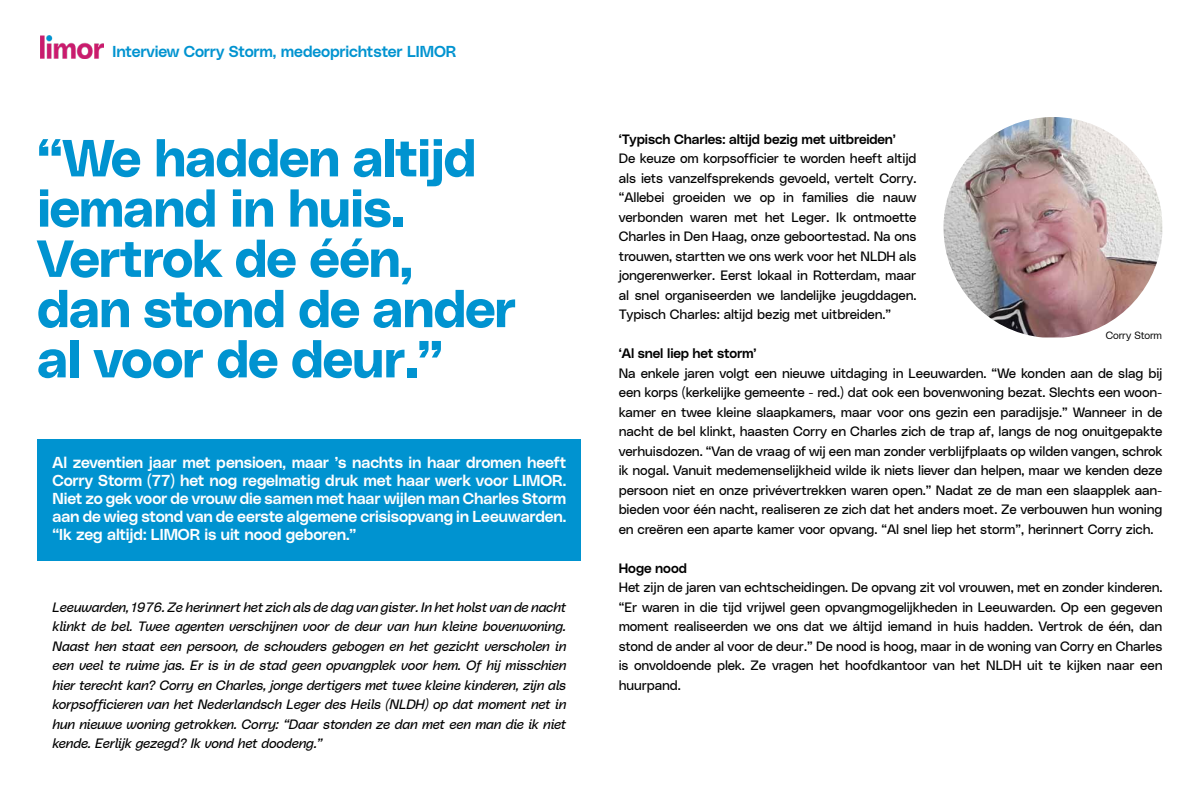
<style>
.page{position:relative;width:1200px;height:810px;background:#fff}
.page>*{position:absolute;margin:0;border:0;box-sizing:border-box;transform-origin:0 0}
.t1{font:51.75px/50.2px "Poly Sans Bulky";letter-spacing:-.01em;color:#0093d0}
.t2{font:15.75px/18px "Poly Sans Median";letter-spacing:-.01em;color:#fff;text-align:justify}
.t3{font:15.75px "Poly Sans Median";letter-spacing:-.01em;color:#0093d0}
.t4{font:13.5px/19.5px "Poly Sans Neutral";letter-spacing:-.01em;color:#000;text-align:justify}
.t5{font:italic 13.5px/19.5px "Poly Sans Neutral";letter-spacing:-.01em;color:#000;text-align:justify}
.t6{font:13.5px "Poly Sans Median";letter-spacing:-.01em;color:#000}
.t7{font:10.5px "Poly Sans Slim";letter-spacing:-.015em;color:#000}
</style>
<div class="page">
<div style="left:38px;top:440px;width:543px;height:121px;background:#0093d0"></div>
<img style="left:944px;top:117px;width:218px;height:221px">
<img style="left:40px;top:36px;width:63px;height:22px">
<p class="t3" style="left:112px;top:39px;width:345px">Interview Corry Storm, medeoprichtster LIMOR</p>
<h1 class="t1" style="left:38px;top:130px;width:480px">“We hadden altijd iemand in huis.<br>Vertrok de één, dan stond de ander al voor de deur.”</h1>
<p class="t2" style="left:52px;top:452px;width:515px">Al zeventien jaar met pensioen, maar ’s nachts in haar dromen heeft Corry Storm (77) het nog regelmatig druk met haar werk voor LIMOR.<br>Niet zo gek voor de vrouw die samen met haar wijlen man Charles Storm aan de wieg stond van de eerste algemene crisisopvang in Leeuwarden. “Ik zeg altijd: LIMOR is uit nood geboren.”</p>
<p class="t5" style="left:52px;top:597px;width:515px">Leeuwarden, 1976. Ze herinnert het zich als de dag van gister. In het holst van de nacht klinkt de bel. Twee agenten verschijnen voor de deur van hun kleine bovenwoning.<br>Naast hen staat een persoon, de schouders gebogen en het gezicht verscholen in een veel te ruime jas. Er is in de stad geen opvangplek voor hem. Of hij misschien hier terecht kan? Corry en Charles, jonge dertigers met twee kleine kinderen, zijn als korpsofficieren van het Nederlandsch Leger des Heils (NLDH) op dat moment net in hun nieuwe woning getrokken. Corry: “Daar stonden ze dan met een man die ik niet kende. Eerlijk gezegd? Ik vond het doodeng.”</p>
<p class="t6" style="left:619px;top:129px;width:279px">‘Typisch Charles: altijd bezig met uitbreiden’</p>
<p class="t4" style="left:619px;top:148px;width:299px">De keuze om korpsofficier te worden heeft altijd als iets vanzelfsprekends gevoeld, vertelt Corry. “Allebei groeiden we op in families die nauw verbonden waren met het Leger. Ik ontmoette Charles in Den Haag, onze geboortestad. Na ons trouwen, startten we ons werk voor het NLDH als jongerenwerker. Eerst lokaal in Rotterdam, maar al snel organiseerden we landelijke jeugddagen.<br>Typisch Charles: altijd bezig met uitbreiden.”</p>
<p class="t6" style="left:619px;top:343px;width:139px">‘Al snel liep het storm’</p>
<p class="t4" style="left:619px;top:362px;width:545px">Na enkele jaren volgt een nieuwe uitdaging in Leeuwarden. “We konden aan de slag bij een korps (kerkelijke gemeente - red.) dat ook een bovenwoning bezat. Slechts een woon&shy;kamer en twee kleine slaapkamers, maar voor ons gezin een paradijsje.” Wanneer in de nacht de bel klinkt, haasten Corry en Charles zich de trap af, langs de nog onuitgepakte verhuisdozen. “Van de vraag of wij een man zonder verblijfplaats op wilden vangen, schrok ik nogal. Vanuit medemenselijkheid wilde ik niets liever dan helpen, maar we kenden deze persoon niet en onze privévertrekken waren open.” Nadat ze de man een slaapplek aan&shy;bieden voor één nacht, realiseren ze zich dat het anders moet. Ze verbouwen hun woning en creëren een aparte kamer voor opvang. “Al snel liep het storm”, herinnert Corry zich.</p>
<p class="t6" style="left:619px;top:558px;width:70px">Hoge nood</p>
<p class="t4" style="left:619px;top:577px;width:545px">Het zijn de jaren van echtscheidingen. De opvang zit vol vrouwen, met en zonder kinderen. “Er waren in die tijd vrijwel geen opvangmogelijkheden in Leeuwarden. Op een gegeven moment realiseerden we ons dat we áltijd iemand in huis hadden. Vertrok de één, dan stond de ander al voor de deur.” De nood is hoog, maar in de woning van Corry en Charles is onvoldoende plek. Ze vragen het hoofdkantoor van het NLDH uit te kijken naar een huurpand.</p>
<p class="t7" style="left:1106px;top:328px;width:58px">Corry Storm</p>
</div>
